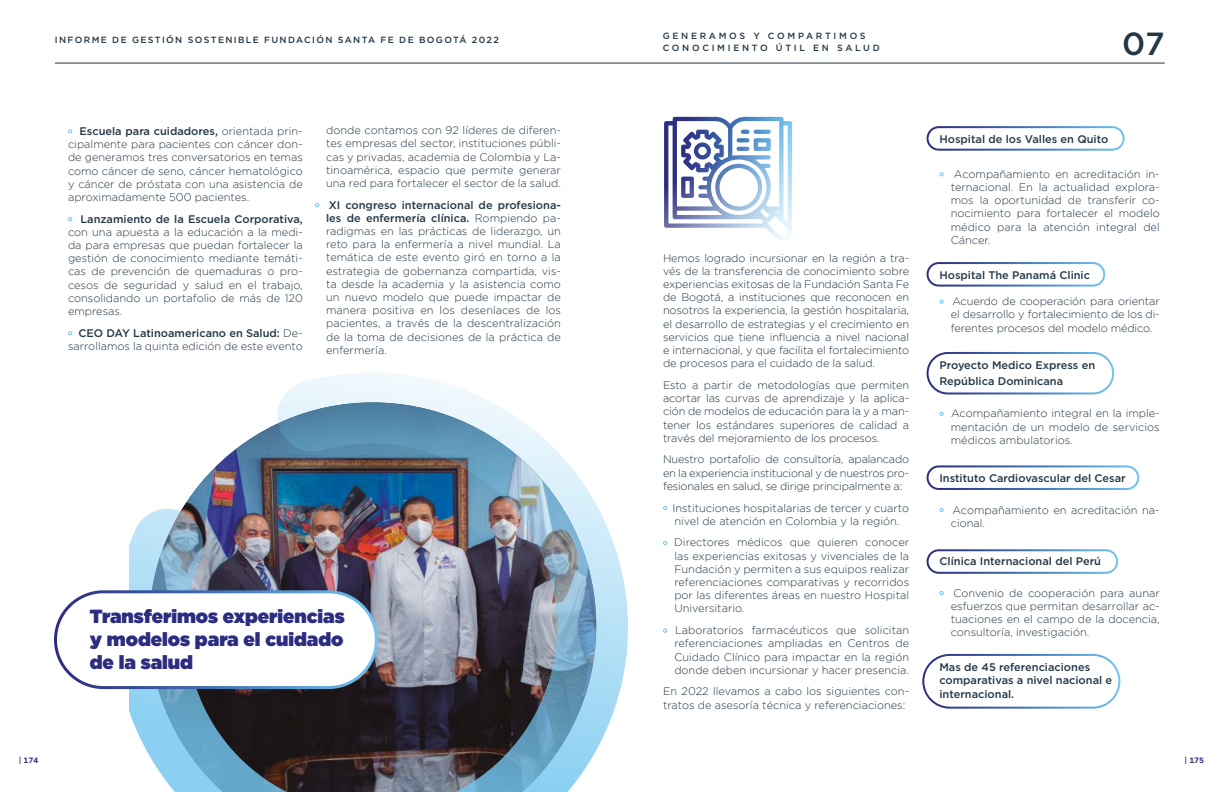
<style>
.page{position:relative;width:1224px;height:792px;background:#fff}
.page>*{position:absolute;margin:0;border:0;box-sizing:border-box;transform-origin:0 0}
.t1{font:500 32px "Gotham";color:#233747}
.t2{font:900 19px/22.8px "Gotham";color:#2c2d80;text-align:justify}
.t3{font:300 11px/13.2px "Gotham";color:#233747;text-align:justify}
.t4{font:500 11px/13.2px "Gotham";color:#233747}
.t5{font:500 9px "Gotham";letter-spacing:.15em;color:#233747}
.t6{font:500 9px/12px "Gotham";letter-spacing:.3em;color:#233747}
.t7{font:700 8px "Foundry Context";color:#2c2d80}
.s1{font-weight:500}
.s2{font-family:"Gotham";font-weight:500}
</style>
<div class="page">
<div style="left:927px;top:126px;width:198px;height:25px;border:2px solid #fff;border-radius:11px"></div>
<div style="left:927px;top:262px;width:178px;height:25px;border:2px solid #fff;border-radius:11px"></div>
<div style="left:927px;top:465px;width:212px;height:25px;border:2px solid #fff;border-radius:11px"></div>
<div style="left:927px;top:549px;width:191px;height:25px;border:2px solid #fff;border-radius:11px"></div>
<div style="left:927px;top:352px;width:187px;height:42px;border:2px solid #fff;border-radius:20px"></div>
<div style="left:922px;top:654px;width:198px;height:55px;border:2px solid #fff;border-radius:26px"></div>
<img style="left:129px;top:373px;width:499px;height:419px">
<div style="left:55px;top:592px;width:321px;height:96px;background:#fff;border-radius:48px"></div>
<div style="left:54px;top:590px;width:324px;height:99px;border:3px solid #fff;border-radius:48px"></div>
<svg style="left:663px;top:506px;width:4px;height:4px"></svg>
<svg style="left:663px;top:541px;width:4px;height:4px"></svg>
<svg style="left:663px;top:628px;width:4px;height:5px"></svg>
<hr style="left:55px;top:63px;width:1110px;height:1px;background:#233747">
<svg style="left:939px;top:172px;width:5px;height:4px"></svg>
<svg style="left:939px;top:299px;width:5px;height:5px"></svg>
<svg style="left:939px;top:412px;width:5px;height:4px"></svg>
<svg style="left:939px;top:508px;width:5px;height:4px"></svg>
<svg style="left:939px;top:591px;width:5px;height:4px"></svg>
<svg style="left:68px;top:129px;width:4px;height:5px"></svg>
<svg style="left:68px;top:217px;width:4px;height:4px"></svg>
<svg style="left:68px;top:331px;width:4px;height:4px"></svg>
<svg style="left:315px;top:203px;width:4px;height:4px"></svg>
<svg style="left:664px;top:117px;width:128px;height:123px"></svg>
<p class="t5" style="left:55px;top:34px;width:445px">INFORME DE GESTIÓN SOSTENIBLE FUNDACIÓN SANTA FE DE BOGOTÁ 2022</p>
<p class="t3" style="left:68px;top:124px;width:236px;text-indent:11px"><span class="s1">Escuela para cuidadores,</span> orientada prin&shy;cipalmente para pacientes con cáncer don&shy;de generamos tres conversatorios en temas como cáncer de seno, cáncer hematológico y cáncer de próstata con una asistencia de aproximadamente 500 pacientes.</p>
<p class="t4" style="left:80px;top:212px;width:224px">Lanzamiento de la Escuela Corporativa,</p>
<p class="t3" style="left:68px;top:225px;width:236px">con una apuesta a la educación a la medi&shy;da para empresas que puedan fortalecer la gestión de conocimiento mediante temáti&shy;cas de prevención de quemaduras o pro&shy;cesos de seguridad y salud en el trabajo, consolidando un portafolio de más de 120 empresas.</p>
<p class="t3" style="left:68px;top:326px;width:236px;text-align:right"><span class="s1">CEO DAY Latinoamericano en Salud:</span> De&shy;sarrollamos la quinta edición de este evento</p>
<p class="t3" style="left:326px;top:124px;width:236px">donde contamos con 92 líderes de diferen&shy;tes empresas del sector, instituciones públi&shy;cas y privadas, academia de Colombia y La&shy;tinoamérica, espacio que permite generar una red para fortalecer el sector de la salud.</p>
<p class="t3" style="left:326px;top:198px;width:236px"><span class="s1">XI congreso internacional de profesiona&shy;les de enfermería clínica.</span> Rompiendo pa&shy;radigmas en las prácticas de liderazgo, un reto para la enfermería a nivel mundial. La temática de este evento giró en torno a la estrategia de gobernanza compartida, vis&shy;ta desde la academia y la asistencia como un nuevo modelo que puede impactar de manera positiva en los desenlaces de los pacientes, a través de la descentralización de la toma de decisiones de la práctica de enfermería.</p>
<h2 class="t2" style="left:90px;top:605px;width:257px">Transferimos experiencias y modelos para el cuidado de la salud</h2>
<p class="t6" style="left:663px;top:30px;width:219px">GENERAMOS Y COMPARTIMOS<br>CONOCIMIENTO ÚTIL EN SALUD</p>
<h1 class="t1" style="left:1122px;top:23px;width:44px">07</h1>
<p class="t3" style="left:663px;top:251px;width:248px">Hemos logrado incursionar en la región a tra&shy;vés de la transferencia de conocimiento sobre experiencias exitosas de la Fundación Santa Fe de Bogotá, a instituciones que reconocen en nosotros la experiencia, la gestión hospitalaria, el desarrollo de estrategias y el crecimiento en servicios que tiene influencia a nivel nacional e internacional, y que facilita el fortalecimiento de procesos para el cuidado de la salud.</p>
<p class="t3" style="left:663px;top:378px;width:248px">Esto a partir de metodologías que permiten acortar las curvas de aprendizaje y la aplica&shy;ción de modelos de educación para la y a man&shy;tener los estándares superiores de calidad a través del mejoramiento de los procesos.</p>
<p class="t3" style="left:663px;top:453px;width:248px">Nuestro portafolio de consultoría, apalancado en la experiencia institucional y de nuestros pro&shy;fesionales en salud, se dirige principalmente a:</p>
<p class="t3" style="left:673px;top:501px;width:238px">Instituciones hospitalarias de tercer y cuarto nivel de atención en Colombia y la región.</p>
<p class="t3" style="left:674px;top:536px;width:236px">Directores médicos que quieren conocer las experiencias exitosas y vivenciales de la Fundación y permiten a sus equipos realizar referenciaciones comparativas y recorridos por las diferentes áreas en nuestro Hospital Universitario.</p>
<p class="t3" style="left:674px;top:624px;width:236px">Laboratorios farmacéuticos que solicitan referenciaciones ampliadas en Centros de Cuidado Clínico para impactar en la región donde deben incursionar y hacer presencia.</p>
<p class="t3" style="left:663px;top:685px;width:248px">En 2022 llevamos a cabo los siguientes con&shy;tratos de asesoría técnica y referenciaciones:</p>
<p class="t4" style="left:939px;top:132px;width:170px">Hospital de los Valles en Quito</p>
<p class="t3" style="left:951px;top:167px;width:211px">Acompañamiento en acreditación in&shy;ternacional. En la actualidad explora&shy;mos la oportunidad de transferir co&shy;nocimiento para fortalecer el modelo médico para la atención integral del Cáncer.</p>
<p class="t4" style="left:939px;top:268px;width:152px">Hospital The Panamá Clinic</p>
<p class="t3" style="left:951px;top:295px;width:211px">Acuerdo de cooperación para orientar el desarrollo y fortalecimiento de los di&shy;ferentes procesos del modelo médico.</p>
<p class="t4" style="left:939px;top:357px;width:157px;line-height:16px">Proyecto Medico Express en<br>República Dominicana</p>
<p class="t3" style="left:951px;top:407px;width:211px">Acompañamiento integral en la imple&shy;mentación de un modelo de servicios médicos ambulatorios.</p>
<p class="t4" style="left:939px;top:471px;width:188px">Instituto Cardiovascular del Cesar</p>
<p class="t3" style="left:951px;top:503px;width:211px">Acompañamiento en acreditación na&shy;cional.</p>
<p class="t4" style="left:939px;top:554px;width:163px">Clínica Internacional del Perú</p>
<p class="t3" style="left:951px;top:586px;width:211px">Convenio de cooperación para aunar esfuerzos que permitan desarrollar ac&shy;tuaciones en el campo de la docencia, consultoría, investigación.</p>
<p class="t4" style="left:939px;top:660px;width:174px">Mas de 45 referenciaciones comparativas a nivel nacional e internacional.</p>
<p class="t7" style="left:19px;top:756px;width:21px"><span class="s2">|</span> 174</p>
<p class="t7" style="left:1185px;top:756px;width:21px"><span class="s2">|</span> 175</p>
</div>
